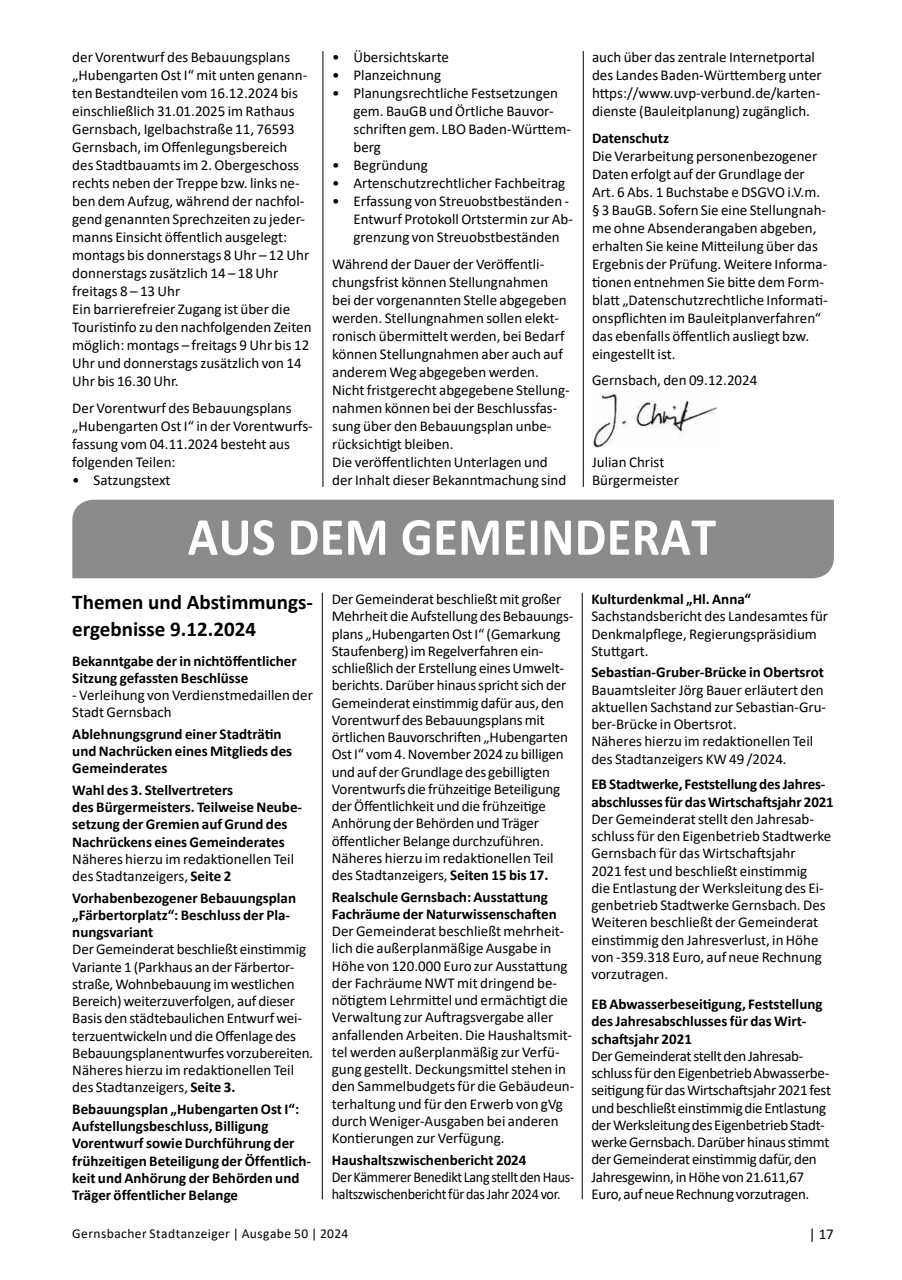
<style>
.page{position:relative;width:902px;height:1280px;background:#fff}
.page>*{position:absolute;margin:0;border:0;box-sizing:border-box;transform-origin:0 0}
.t1{font:700 54px "Calibri";letter-spacing:.01em;color:#fff;scale:.93 1}
.t2{font:700 21px/27px "Calibri";color:#000}
.t3{font:15px/18px "Calibri";color:#000}
.t4{font:700 15px/17.2px "Calibri";color:#000}
.t5{font:15px/17.2px "Calibri";letter-spacing:-.02em;color:#000}
.t6{font:15px/17.2px "Calibri";letter-spacing:-.02em;color:#000;scale:.94 1}
.t7{font:13.5px "Calibri";letter-spacing:.03em;color:#000}
.s1{font-weight:700}
</style>
<div class="page">
<img style="left:592px;top:393px;width:125px;height:54px">
<hr style="left:322px;top:51px;width:1px;height:436px;background:#000">
<hr style="left:583px;top:51px;width:1px;height:436px;background:#000">
<div style="left:72px;top:500px;width:761px;height:78px;background:#8b8b8b"></div>
<hr style="left:322px;top:593px;width:1px;height:606px;background:#000">
<hr style="left:581px;top:593px;width:1px;height:606px;background:#000">
<p class="t3" style="left:332px;top:48px;width:118px">• Übersichtskarte</p>
<p class="t3" style="left:332px;top:66px;width:110px">• Planzeichnung</p>
<p class="t3" style="left:353px;top:84px;width:219px;text-indent:-21px">• Planungsrechtliche Festsetzungen gem. BauGB und Örtliche Bauvor&shy;schriften gem. LBO Baden-Württem&shy;berg</p>
<p class="t3" style="left:332px;top:156px;width:97px">• Begründung</p>
<p class="t3" style="left:332px;top:174px;width:234px">• Artenschutzrechtlicher Fachbeitrag</p>
<p class="t3" style="left:353px;top:192px;width:221px;text-indent:-21px">• Erfassung von Streuobstbeständen -<br>Entwurf Protokoll Ortstermin zur Ab&shy;grenzung von Streuobstbeständen</p>
<p class="t3" style="left:332px;top:254px;width:239px">Während der Dauer der Veröffentli&shy;chungsfrist können Stellungnahmen bei der vorgenannten Stelle abgegeben werden. Stellungnahmen sollen elekt&shy;ronisch übermittelt werden, bei Bedarf können Stellungnahmen aber auch auf anderem Weg abgegeben werden.<br>Nicht fristgerecht abgegebene Stellung&shy;nahmen können bei der Beschlussfas&shy;sung über den Bebauungsplan unbe&shy;rücksichtigt bleiben.<br>Die veröffentlichten Unterlagen und der Inhalt dieser Bekanntmachung sind</p>
<p class="t3" style="left:72px;top:48px;width:241px">der Vorentwurf des Bebauungsplans „Hubengarten Ost I“ mit unten genann&shy;ten Bestandteilen vom 16.12.2024 bis einschließlich 31.01.2025 im Rathaus Gernsbach, Igelbachstraße 11, 76593<br>Gernsbach, im Offenlegungsbereich des Stadtbauamts im 2. Obergeschoss rechts neben der Treppe bzw. links ne&shy;ben dem Aufzug, während der nachfol&shy;gend genannten Sprechzeiten zu jeder&shy;manns Einsicht öffentlich ausgelegt: montags bis donnerstags 8 Uhr – 12 Uhr donnerstags zusätzlich 14 – 18 Uhr freitags 8 – 13 Uhr<br>Ein barrierefreier Zugang ist über die Touristinfo zu den nachfolgenden Zeiten möglich: montags – freitags 9 Uhr bis 12<br>Uhr und donnerstags zusätzlich von 14<br>Uhr bis 16.30 Uhr.</p>
<p class="t3" style="left:72px;top:398px;width:242px">Der Vorentwurf des Bebauungsplans „Hubengarten Ost I“ in der Vorentwurfs&shy;fassung vom 04.11.2024 besteht aus folgenden Teilen:</p>
<p class="t3" style="left:72px;top:470px;width:100px">• Satzungstext</p>
<p class="t3" style="left:592px;top:48px;width:231px">auch über das zentrale Internetportal des Landes Baden-Württemberg unter https://www.uvp-verbund.de/karten&shy;dienste (Bauleitplanung) zugänglich.</p>
<p class="t4" style="left:592px;top:129px;width:78px">Datenschutz</p>
<p class="t3" style="left:592px;top:146px;width:237px">Die Verarbeitung personenbezogener Daten erfolgt auf der Grundlage der Art. 6 Abs. 1 Buchstabe e DSGVO i.V.m. § 3 BauGB. Sofern Sie eine Stellungnah&shy;me ohne Absenderangaben abgeben, erhalten Sie keine Mitteilung über das Ergebnis der Prüfung. Weitere Informa&shy;tionen entnehmen Sie bitte dem Form&shy;blatt „Datenschutzrechtliche Informati&shy;onspflichten im Bauleitplanverfahren“ das ebenfalls öffentlich ausliegt bzw. eingestellt ist.</p>
<p class="t3" style="left:592px;top:371px;width:167px">Gernsbach, den 09.12.2024</p>
<p class="t3" style="left:592px;top:452px;width:88px">Julian Christ<br>Bürgermeister</p>
<h1 class="t1" style="left:188px;top:502px;width:569px">AUS DEM GEMEINDERAT</h1>
<h2 class="t2" style="left:72px;top:588px;width:242px">Themen und Abstimmungs&shy;ergebnisse 9.12.2024</h2>
<p class="t4" style="left:72px;top:652px;width:226px">Bekanntgabe der in nichtöffentlicher<br>Sitzung gefassten Beschlüsse</p>
<p class="t3" style="left:72px;top:686px;width:242px;line-height:17.2px">- Verleihung von Verdienstmedaillen der<br>Stadt Gernsbach</p>
<p class="t4" style="left:72px;top:725px;width:221px">Ablehnungsgrund einer Stadträtin und Nachrücken eines Mitglieds des<br>Gemeinderates</p>
<p class="t4" style="left:72px;top:781px;width:231px">Wahl des 3. Stellvertreters<br>des Bürgermeisters. Teilweise Neube&shy;setzung der Gremien auf Grund des Nachrückens eines Gemeinderates</p>
<p class="t3" style="left:72px;top:850px;width:223px;line-height:17.2px">Näheres hierzu im redaktionellen Teil des Stadtanzeigers, <span class="s1">Seite 2</span></p>
<p class="t4" style="left:72px;top:889px;width:225px">Vorhabenbezogener Bebauungsplan „Färbertorplatz“: Beschluss der Pla&shy;nungsvariant</p>
<p class="t3" style="left:72px;top:940px;width:242px;line-height:17.2px">Der Gemeinderat beschließt einstimmig Variante 1 (Parkhaus an der Färbertor&shy;straße, Wohnbebauung im westlichen Bereich) weiterzuverfolgen, auf dieser Basis den städtebaulichen Entwurf wei&shy;terzuentwickeln und die Offenlage des Bebauungsplanentwurfes vorzubereiten.<br>Näheres hierzu im redaktionellen Teil des Stadtanzeigers, <span class="s1">Seite 3.</span></p>
<p class="t4" style="left:72px;top:1100px;width:240px">Bebauungsplan „Hubengarten Ost I“:<br>Aufstellungsbeschluss, Billigung Vorentwurf sowie Durchführung der frühzeitigen Beteiligung der Öffentlich&shy;keit und Anhörung der Behörden und Träger öffentlicher Belange</p>
<p class="t3" style="left:332px;top:590px;width:243px;line-height:17.2px">Der Gemeinderat beschließt mit großer Mehrheit die Aufstellung des Bebauungs&shy;plans „Hubengarten Ost I“ (Gemarkung Staufenberg) im Regelverfahren ein&shy;schließlich der Erstellung eines Umwelt&shy;berichts. Darüber hinaus spricht sich der Gemeinderat einstimmig dafür aus, den Vorentwurf des Bebauungsplans mit örtlichen Bauvorschriften „Hubengarten Ost I“ vom 4. November 2024 zu billigen und auf der Grundlage des gebilligten Vorentwurfs die frühzeitige Beteiligung der Öffentlichkeit und die frühzeitige Anhörung der Behörden und Träger öffentlicher Belange durchzuführen.<br>Näheres hierzu im redaktionellen Teil des Stadtanzeigers, <span class="s1">Seiten 15 bis 17.</span></p>
<p class="t4" style="left:332px;top:888px;width:226px">Realschule Gernsbach: Ausstattung<br>Fachräume der Naturwissenschaften</p>
<p class="t3" style="left:332px;top:922px;width:244px;line-height:17.2px">Der Gemeinderat beschließt mehrheit&shy;lich die außerplanmäßige Ausgabe in Höhe von 120.000 Euro zur Ausstattung der Fachräume NWT mit dringend be&shy;nötigtem Lehrmittel und ermächtigt die Verwaltung zur Auftragsvergabe aller anfallenden Arbeiten. Die Haushaltsmit&shy;tel werden außerplanmäßig zur Verfü&shy;gung gestellt. Deckungsmittel stehen in den Sammelbudgets für die Gebäudeun&shy;terhaltung und für den Erwerb von gVg durch Weniger-Ausgaben bei anderen Kontierungen zur Verfügung.</p>
<p class="t4" style="left:332px;top:1151px;width:196px">Haushaltszwischenbericht 2024</p>
<p class="t6" style="left:332px;top:1168px;width:259px">Der Kämmerer Benedikt Lang stellt den Haus&shy;haltszwischenbericht für das Jahr 2024 vor.</p>
<p class="t4" style="left:591px;top:590px;width:161px">Kulturdenkmal „Hl. Anna“</p>
<p class="t3" style="left:591px;top:607px;width:238px;line-height:17.2px">Sachstandsbericht des Landesamtes für<br>Denkmalpflege, Regierungspräsidium<br>Stuttgart.</p>
<p class="t4" style="left:591px;top:663px;width:234px">Sebastian-Gruber-Brücke in Obertsrot</p>
<p class="t3" style="left:591px;top:680px;width:236px;line-height:17.2px">Bauamtsleiter Jörg Bauer erläutert den aktuellen Sachstand zur Sebastian-Gru&shy;ber-Brücke in Obertsrot.<br>Näheres hierzu im redaktionellen Teil des Stadtanzeigers KW 49 /2024.</p>
<p class="t4" style="left:591px;top:775px;width:244px">EB Stadtwerke, Feststellung des Jahres&shy;abschlusses für das Wirtschaftsjahr 2021</p>
<p class="t3" style="left:591px;top:810px;width:241px;line-height:17.2px">Der Gemeinderat stellt den Jahresab&shy;schluss für den Eigenbetrieb Stadtwerke Gernsbach für das Wirtschaftsjahr<br>2021 fest und beschließt einstimmig<br>die Entlastung der Werksleitung des Ei&shy;genbetrieb Stadtwerke Gernsbach. Des Weiteren beschließt der Gemeinderat einstimmig den Jahresverlust, in Höhe von -359.318 Euro, auf neue Rechnung vorzutragen.</p>
<p class="t4" style="left:591px;top:995px;width:233px">EB Abwasserbeseitigung, Feststellung des Jahresabschlusses für das Wirt&shy;schaftsjahr 2021</p>
<p class="t5" style="left:591px;top:1047px;width:241px">Der Gemeinderat stellt den Jahresab&shy;schluss für den Eigenbetrieb Abwasserbe&shy;seitigung für das Wirtschaftsjahr 2021 fest und beschließt einstimmig die Entlastung der Werksleitung des Eigenbetrieb Stadt&shy;werke Gernsbach. Darüber hinaus stimmt der Gemeinderat einstimmig dafür, den Jahresgewinn, in Höhe von 21.611,67<br>Euro, auf neue Rechnung vorzutragen.</p>
<p class="t7" style="left:72px;top:1224px;width:277px">Gernsbacher Stadtanzeiger | Ausgabe 50 | 2024</p>
<p class="t3" style="left:808px;top:1225px;width:27px">| 17</p>
</div>
